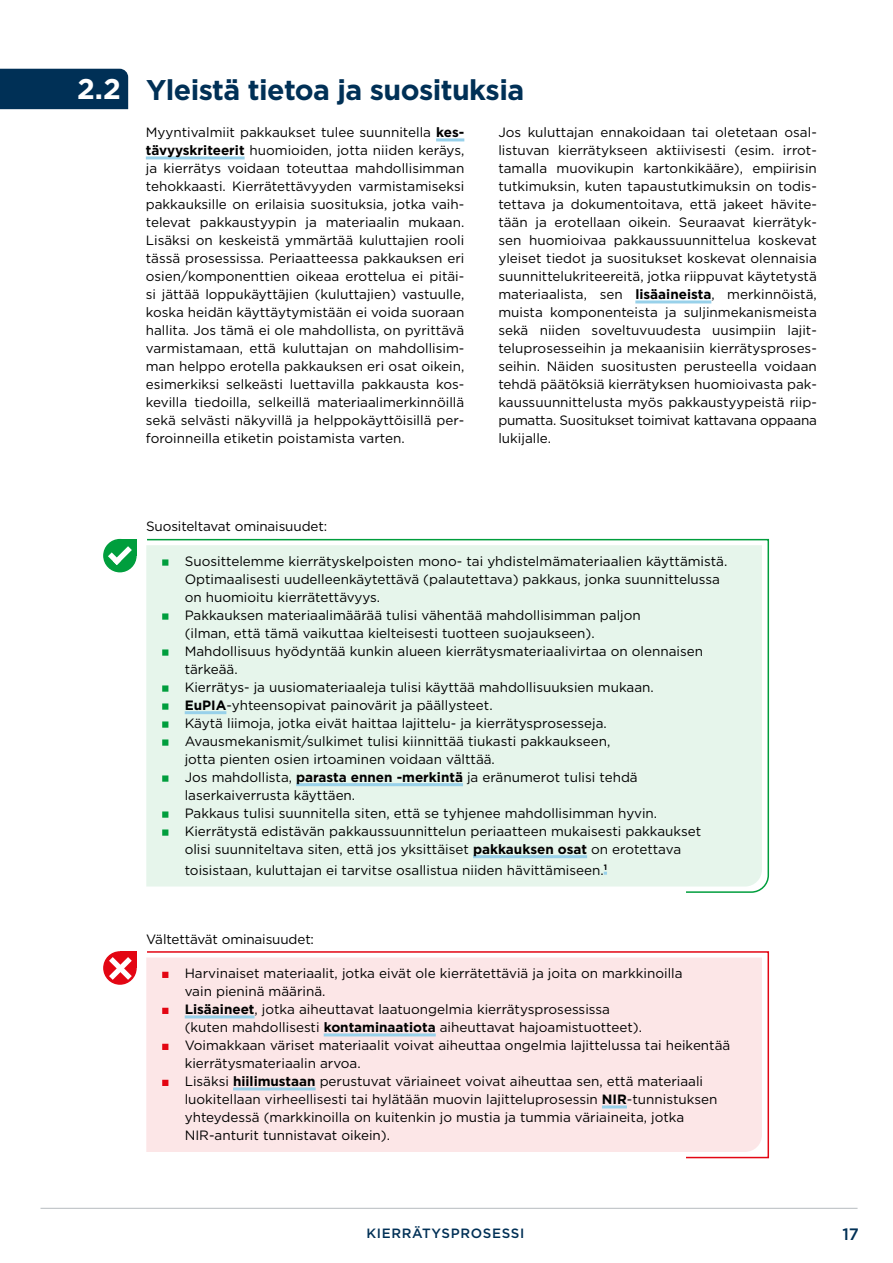
<style>
.page{position:relative;width:893px;height:1263px;background:#fff}
.page>*{position:absolute;margin:0;border:0;box-sizing:border-box;transform-origin:0 0}
.t1{font:700 28.5px "Gotham";letter-spacing:-.02em;color:#003056}
.t2{font:500 16.5px "Gotham";color:#003056}
.t3{font:13.5px/18px "Gotham";color:#000}
.t4{font:500 13.5px "Gotham";letter-spacing:.05em;color:#003056}
.s1{color:#fff}
.s2{font-weight:700}
</style>
<div class="page">
<div style="left:146px;top:538px;width:624px;height:355px;background:#e6f5eb"></div>
<hr style="left:41px;top:1208px;width:816px;height:1px;background:#bec3c6">
<hr style="left:436px;top:138px;width:28px;height:3px;background:#98d1ea">
<hr style="left:146px;top:156px;width:99px;height:3px;background:#98d1ea">
<hr style="left:635px;top:300px;width:76px;height:3px;background:#98d1ea">
<div style="left:120px;top:539px;width:17px;height:17px;background:#009e3d"></div>
<div style="left:104px;top:540px;width:32px;height:32px;background:#009e3d;border-radius:50%"></div>
<div style="left:103px;top:539px;width:34px;height:33px;border:1px solid #009e3d;border-radius:50%"></div>
<svg style="left:108px;top:546px;width:24px;height:19px"></svg>
<hr style="left:185px;top:711px;width:41px;height:3px;background:#98d1ea">
<hr style="left:296px;top:783px;width:167px;height:3px;background:#98d1ea">
<hr style="left:473px;top:855px;width:114px;height:3px;background:#98d1ea">
<svg style="left:162px;top:559px;width:6px;height:7px"></svg>
<svg style="left:162px;top:613px;width:6px;height:7px"></svg>
<svg style="left:162px;top:649px;width:6px;height:7px"></svg>
<svg style="left:162px;top:685px;width:6px;height:7px"></svg>
<svg style="left:162px;top:703px;width:6px;height:7px"></svg>
<svg style="left:162px;top:721px;width:6px;height:7px"></svg>
<svg style="left:162px;top:739px;width:6px;height:7px"></svg>
<svg style="left:162px;top:775px;width:6px;height:7px"></svg>
<svg style="left:162px;top:811px;width:6px;height:7px"></svg>
<svg style="left:162px;top:829px;width:6px;height:7px"></svg>
<div style="left:120px;top:951px;width:17px;height:17px;background:#e30613"></div>
<div style="left:104px;top:952px;width:32px;height:32px;background:#e30613;border-radius:50%"></div>
<div style="left:103px;top:951px;width:34px;height:34px;border:1px solid #e30613;border-radius:50%"></div>
<svg style="left:109px;top:957px;width:23px;height:23px"></svg>
<div style="left:0;top:69px;width:128px;height:40px;background:#003056"></div>
<svg style="left:146px;top:951px;width:624px;height:208px;background:#fbe5e6"></svg>
<h1 class="t1" style="left:77px;top:71px;width:449px"><span class="s1">2.2</span> Yleistä tietoa ja suosituksia</h1>
<p class="t3" style="left:146px;top:123px;width:320px;text-align:justify">Myyntivalmiit pakkaukset tulee suunnitella <span class="s2">kes&shy;tävyyskriteerit</span> huomioiden, jotta niiden keräys, ja kierrätys voidaan toteuttaa mahdollisimman tehokkaasti. Kierrätettävyyden varmistamiseksi pakkauksille on erilaisia suosituksia, jotka vaih&shy;televat pakkaustyypin ja materiaalin mukaan.<br>Lisäksi on keskeistä ymmärtää kuluttajien rooli tässä prosessissa. Periaatteessa pakkauksen eri osien/komponenttien oikeaa erottelua ei pitäi&shy;si jättää loppukäyttäjien (kuluttajien) vastuulle, koska heidän käyttäytymistään ei voida suoraan hallita. Jos tämä ei ole mahdollista, on pyrittävä varmistamaan, että kuluttajan on mahdollisim&shy;man helppo erotella pakkauksen eri osat oikein, esimerkiksi selkeästi luettavilla pakkausta kos&shy;kevilla tiedoilla, selkeillä materiaalimerkinnöillä sekä selvästi näkyvillä ja helppokäyttöisillä per&shy;foroinneilla etiketin poistamista varten.</p>
<p class="t3" style="left:498px;top:123px;width:320px">Jos kuluttajan ennakoidaan tai oletetaan osal&shy;listuvan kierrätykseen aktiivisesti (esim. irrot&shy;tamalla muovikupin kartonkikääre), empiirisin tutkimuksin, kuten tapaustutkimuksin on todis&shy;tettava ja dokumentoitava, että jakeet hävite&shy;tään ja erotellaan oikein. Seuraavat kierrätyk&shy;sen huomioivaa pakkaussuunnittelua koskevat yleiset tiedot ja suositukset koskevat olennaisia suunnittelukriteereitä, jotka riippuvat käytetystä materiaalista, sen <span class="s2">lisäaineista</span>, merkinnöistä, muista komponenteista ja suljinmekanismeista sekä niiden soveltuvuudesta uusimpiin lajit&shy;teluprosesseihin ja mekaanisiin kierrätysproses&shy;seihin. Näiden suositusten perusteella voidaan tehdä päätöksiä kierrätyksen huomioivasta pak&shy;kaussuunnittelusta myös pakkaustyypeistä riip&shy;pumatta. Suositukset toimivat kattavana oppaana lukijalle.</p>
<p class="t3" style="left:146px;top:517px;width:183px">Suositeltavat ominaisuudet:</p>
<p class="t3" style="left:185px;top:552px;width:544px">Suosittelemme kierrätyskelpoisten mono- tai yhdistelmämateriaalien käyttämistä.<br>Optimaalisesti uudelleenkäytettävä (palautettava) pakkaus, jonka suunnittelussa on huomioitu kierrätettävyys.<br>Pakkauksen materiaalimäärää tulisi vähentää mahdollisimman paljon<br>(ilman, että tämä vaikuttaa kielteisesti tuotteen suojaukseen).<br>Mahdollisuus hyödyntää kunkin alueen kierrätysmateriaalivirtaa on olennaisen tärkeää.<br>Kierrätys- ja uusiomateriaaleja tulisi käyttää mahdollisuuksien mukaan.<br><span class="s2">EuPIA</span>-yhteensopivat painovärit ja päällysteet.<br>Käytä liimoja, jotka eivät haittaa lajittelu- ja kierrätysprosesseja.<br>Avausmekanismit/sulkimet tulisi kiinnittää tiukasti pakkaukseen,<br>jotta pienten osien irtoaminen voidaan välttää.<br>Jos mahdollista, <span class="s2">parasta ennen -merkintä</span> ja eränumerot tulisi tehdä laserkaiverrusta käyttäen.<br>Pakkaus tulisi suunnitella siten, että se tyhjenee mahdollisimman hyvin.<br>Kierrätystä edistävän pakkaussuunnittelun periaatteen mukaisesti pakkaukset olisi suunniteltava siten, että jos yksittäiset <span class="s2">pakkauksen osat</span> on erotettava</p>
<p class="t3" style="left:185px;top:861px;width:424px">toisistaan, kuluttajan ei tarvitse osallistua niiden hävittämiseen.<sup>1</sup></p>
<p class="t3" style="left:146px;top:930px;width:169px">Vältettävät ominaisuudet:</p>
<p class="t3" style="left:185px;top:964px;width:547px">Harvinaiset materiaalit, jotka eivät ole kierrätettäviä ja joita on markkinoilla<br>vain pieninä määrinä.<br><span class="s2">Lisäaineet</span>, jotka aiheuttavat laatuongelmia kierrätysprosessissa<br>(kuten mahdollisesti <span class="s2">kontaminaatiota</span> aiheuttavat hajoamistuotteet).<br>Voimakkaan väriset materiaalit voivat aiheuttaa ongelmia lajittelussa tai heikentää kierrätysmateriaalin arvoa.<br>Lisäksi <span class="s2">hiilimustaan</span> perustuvat väriaineet voivat aiheuttaa sen, että materiaali luokitellaan virheellisesti tai hylätään muovin lajitteluprosessin <span class="s2">NIR</span>-tunnistuksen yhteydessä (markkinoilla on kuitenkin jo mustia ja tummia väriaineita, jotka NIR-anturit tunnistavat oikein).</p>
<p class="t4" style="left:366px;top:1224px;width:160px">KIERRÄTYSPROSESSI</p>
<p class="t2" style="left:842px;top:1223px;width:18px">17</p>
</div>
